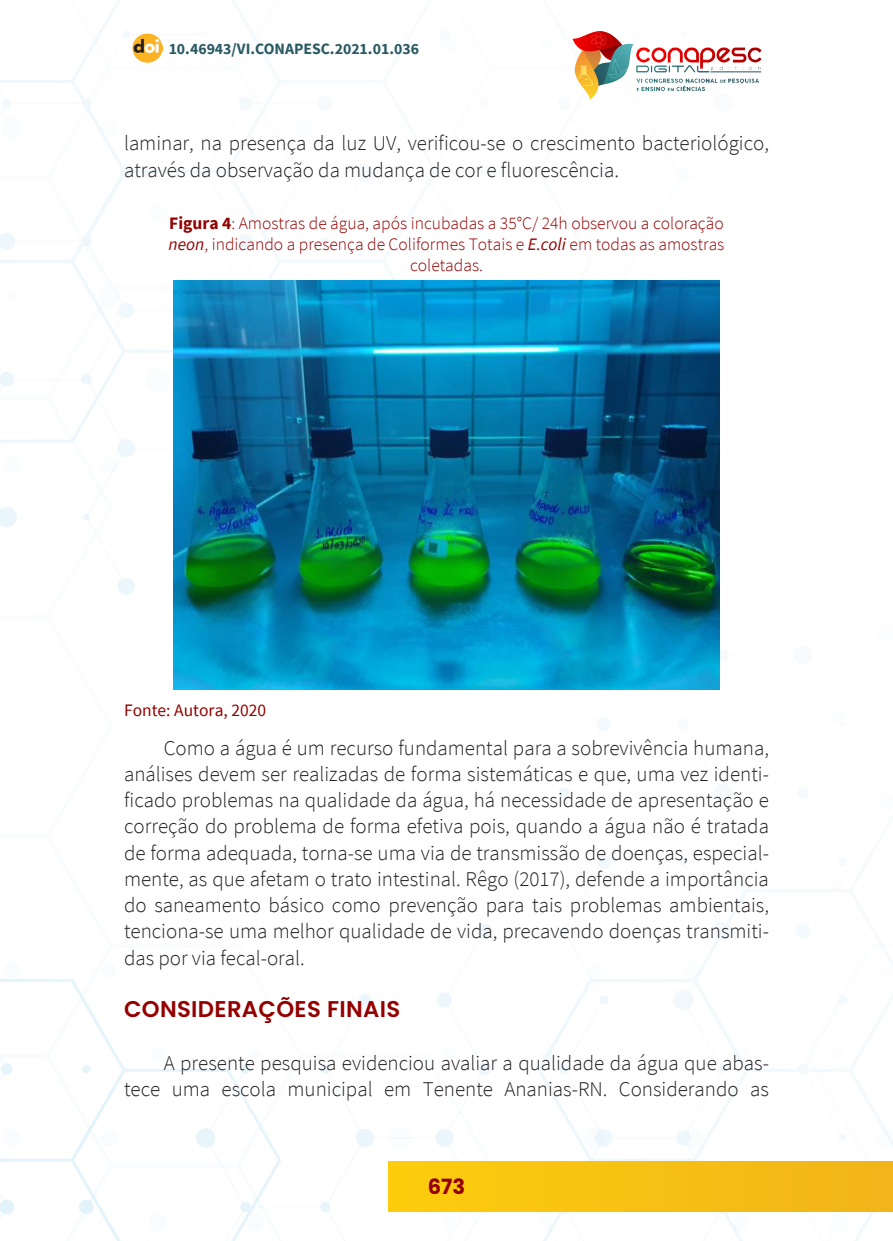
<style>
.page{position:relative;width:893px;height:1241px;background:#fff}
.page>*{position:absolute;margin:0;border:0;box-sizing:border-box;transform-origin:0 0}
._9_SUBTÍTULO_1{font:600 22.75px "Poppins";letter-spacing:.015em;color:#940000}
._7_CORPO{font:300 21px/26.2px "Source Sans Pro";color:#231f20}
.t1{font:700 21px "Poppins";color:#940000}
._12_LEGENDAS{font:300 17.5px/21px "Source Sans Pro";color:#940000;text-align:center}
._13_FONTES{font:17.5px "Source Sans Pro";color:#940000}
.t2{font:700 15.75px "Source Sans Pro";color:#295a64}
.s1{font-weight:700}
.s2{font-weight:400;font-style:italic}
</style>
<div class="page">
<div style="left:389px;top:1161px;width:504px;height:49px;background:#f7c113"></div>
<img style="left:572px;top:31px;width:190px;height:69px">
<img style="left:132px;top:33px;width:30px;height:30px">
<img style="left:174px;top:280px;width:545px;height:409px">
<p class="t2" style="left:169px;top:38px;width:252px">10.46943/VI.CONAPESC.2021.01.036</p>
<p class="_7_CORPO" style="left:124px;top:130px;width:646px">laminar, na presença da luz UV, verificou-se o crescimento bacteriológico, através da observação da mudança de cor e fluorescência.</p>
<p class="_12_LEGENDAS" style="left:169px;top:213px;width:557px"><span class="s1">Figura 4</span>: Amostras de água, após incubadas a 35°C/ 24h observou a coloração <span class="s2">neon</span>, indicando a presença de Coliformes Totais e <span class="s2">E.coli</span> em todas as amostras coletadas.</p>
<p class="_13_FONTES" style="left:124px;top:698px;width:144px">Fonte: Autora, 2020</p>
<p class="_7_CORPO" style="left:124px;top:734px;width:646px;text-align:justify;text-indent:40px">Como a água é um recurso fundamental para a sobrevivência humana, análises devem ser realizadas de forma sistemáticas e que, uma vez identi&shy;ficado problemas na qualidade da água, há necessidade de apresentação e correção do problema de forma efetiva pois, quando a água não é tratada de forma adequada, torna-se uma via de transmissão de doenças, especial&shy;mente, as que afetam o trato intestinal. Rêgo (2017), defende a importância do saneamento básico como prevenção para tais problemas ambientais, tenciona-se uma melhor qualidade de vida, precavendo doenças transmiti&shy;das por via fecal-oral.</p>
<p class="_9_SUBTÍTULO_1" style="left:124px;top:995px;width:278px">CONSIDERAÇÕES FINAIS</p>
<p class="_7_CORPO" style="left:124px;top:1049px;width:646px;text-align:right">A presente pesquisa evidenciou avaliar a qualidade da água que abas&shy;tece uma escola municipal em Tenente Ananias-RN. Considerando as</p>
<p class="t1" style="left:428px;top:1173px;width:39px">673</p>
</div>
